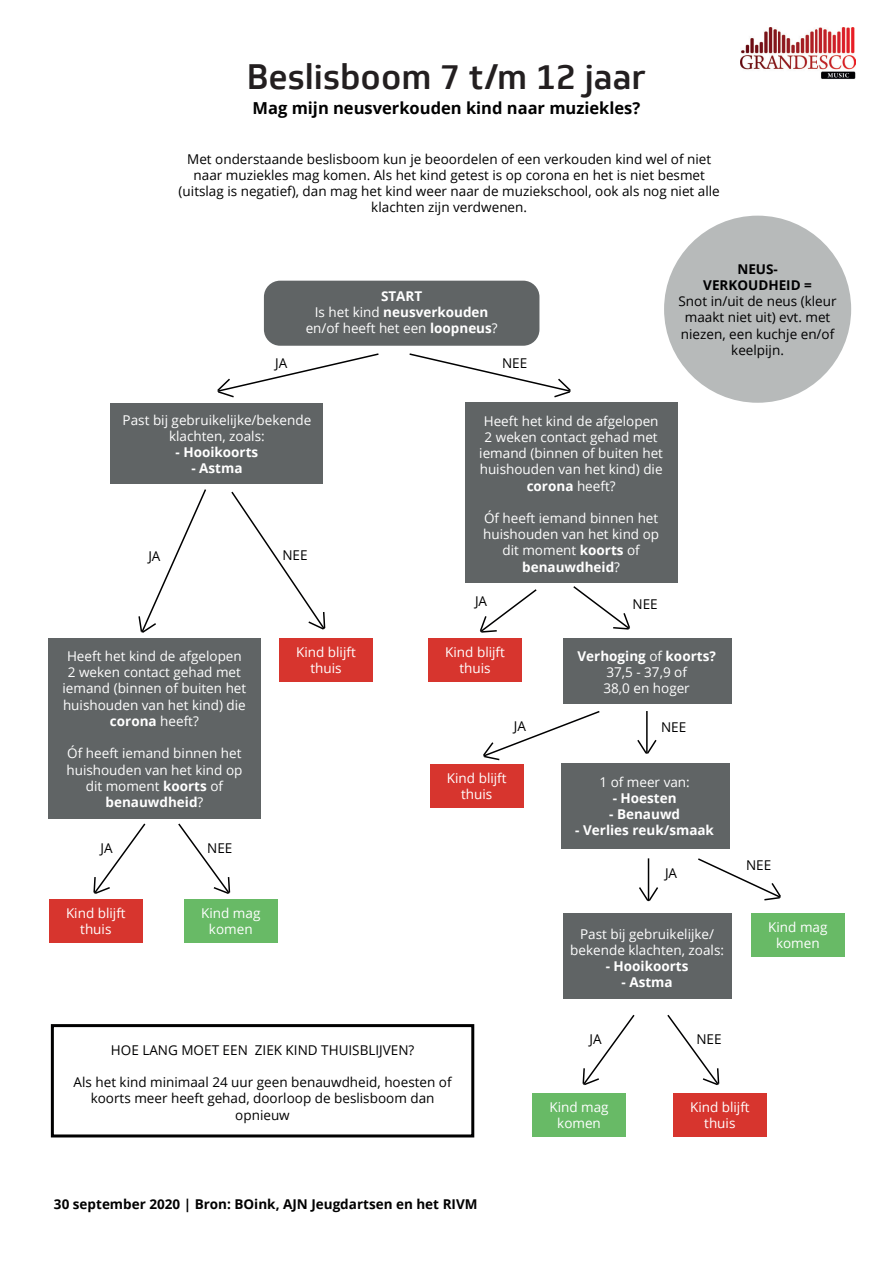
<style>
.page{position:relative;width:893px;height:1263px;background:#fff}
.page>*{position:absolute;margin:0;border:0;box-sizing:border-box;transform-origin:0 0}
.t1{font:500 34.5px "Soleto";color:#231f20}
.t2{font:700 16.5px "Open Sans";color:#000001}
.t3{font:13.5px/16.2px "Open Sans";color:#fff;text-align:center}
.t4{font:13.5px/16.2px "Open Sans";color:#000001;text-align:center}
.t5{font:700 13.5px/16.2px "Open Sans";color:#fff;text-align:center}
.t6{font:700 13.5px/16.2px "Open Sans";color:#000001;text-align:center}
.s1{font-weight:400}
.s2{font-weight:700}
</style>
<div class="page">
<div style="left:264px;top:281px;width:275px;height:65px;background:#606465;border-radius:16px"></div>
<div style="left:111px;top:403px;width:212px;height:80px;background:#606465"></div>
<svg style="left:217px;top:353px;width:162px;height:45px"></svg>
<svg style="left:409px;top:353px;width:162px;height:45px"></svg>
<div style="left:465px;top:403px;width:212px;height:180px;background:#606465"></div>
<div style="left:48px;top:638px;width:213px;height:180px;background:#606465"></div>
<div style="left:279px;top:638px;width:94px;height:44px;background:#d7352e"></div>
<div style="left:49px;top:899px;width:94px;height:44px;background:#d7352e"></div>
<div style="left:184px;top:899px;width:94px;height:44px;background:#68ba66"></div>
<div style="left:428px;top:638px;width:94px;height:44px;background:#d7352e"></div>
<svg style="left:138px;top:489px;width:68px;height:144px"></svg>
<svg style="left:231px;top:491px;width:95px;height:139px"></svg>
<div style="left:563px;top:638px;width:168px;height:65px;background:#606465"></div>
<svg style="left:573px;top:586px;width:57px;height:44px"></svg>
<hr style="left:646px;top:711px;width:2px;height:43px;background:#000001">
<svg style="left:637px;top:738px;width:20px;height:16px"></svg>
<div style="left:561px;top:764px;width:168px;height:85px;background:#606465"></div>
<svg style="left:93px;top:823px;width:53px;height:71px"></svg>
<svg style="left:178px;top:823px;width:53px;height:71px"></svg>
<svg style="left:483px;top:711px;width:117px;height:50px"></svg>
<div style="left:430px;top:764px;width:94px;height:44px;background:#d7352e"></div>
<svg style="left:479px;top:589px;width:58px;height:44px"></svg>
<svg style="left:698px;top:858px;width:83px;height:43px"></svg>
<div style="left:751px;top:913px;width:94px;height:43px;background:#68ba66"></div>
<hr style="left:648px;top:858px;width:1px;height:43px;background:#000001">
<svg style="left:639px;top:885px;width:19px;height:17px"></svg>
<div style="left:563px;top:913px;width:168px;height:86px;background:#606465"></div>
<div style="left:673px;top:1093px;width:94px;height:44px;background:#d7352e"></div>
<div style="left:532px;top:1093px;width:94px;height:44px;background:#68ba66"></div>
<svg style="left:582px;top:1014px;width:53px;height:72px"></svg>
<svg style="left:667px;top:1014px;width:53px;height:71px"></svg>
<div style="left:51px;top:1024px;width:423px;height:113px;border:3px solid #000001"></div>
<img style="left:740px;top:28px;width:116px;height:52px">
<div style="left:664px;top:216px;width:187px;height:187px;background:#b7baba;border-radius:50%"></div>
<h1 class="t1" style="left:247px;top:56px;width:400px">Beslisboom 7 t/m 12 jaar</h1>
<p class="t2" style="left:253px;top:96px;width:389px">Mag mijn neusverkouden kind naar muziekles?</p>
<p class="t4" style="left:179px;top:150px;width:543px">Met onderstaande beslisboom kun je beoordelen of een verkouden kind wel of niet naar muziekles mag komen. Als het kind getest is op corona en het is niet besmet (uitslag is negatief), dan mag het kind weer naar de muziekschool, ook als nog niet alle klachten zijn verdwenen.</p>
<p class="t4" style="left:275px;top:355px;width:14px">JA</p>
<p class="t5" style="left:306px;top:287px;width:194px">START<br><span class="s1">Is het kind</span> neusverkouden <span class="s1">en/of heeft het een</span> loopneus<span class="s1">?</span></p>
<p class="t4" style="left:502px;top:355px;width:27px">NEE</p>
<p class="t6" style="left:703px;top:260px;width:110px">NEUS-<br>VERKOUDHEID =</p>
<p class="t4" style="left:679px;top:293px;width:160px">Snot in/uit de neus (kleur maakt niet uit) evt. met niezen, een kuchje en/of keelpijn.</p>
<p class="t3" style="left:123px;top:411px;width:190px">Past bij gebruikelijke/bekende klachten, zoals:</p>
<p class="t5" style="left:176px;top:444px;width:84px">- Hooikoorts</p>
<p class="t5" style="left:191px;top:460px;width:53px">- Astma</p>
<p class="t4" style="left:148px;top:547px;width:14px">JA</p>
<p class="t4" style="left:282px;top:547px;width:27px">NEE</p>
<p class="t3" style="left:479px;top:412px;width:185px">Heeft het kind de afgelopen<br>2 weken contact gehad met iemand (binnen of buiten het huishouden van het kind) die <span class="s2">corona</span> heeft?</p>
<p class="t3" style="left:483px;top:510px;width:178px">Óf heeft iemand binnen het huishouden van het kind op dit moment <span class="s2">koorts</span> of <span class="s2">benauwdheid</span>?</p>
<p class="t4" style="left:475px;top:593px;width:14px">JA</p>
<p class="t4" style="left:632px;top:596px;width:27px">NEE</p>
<p class="t3" style="left:63px;top:648px;width:185px">Heeft het kind de afgelopen<br>2 weken contact gehad met iemand (binnen of buiten het huishouden van het kind) die <span class="s2">corona</span> heeft?</p>
<p class="t3" style="left:66px;top:745px;width:178px">Óf heeft iemand binnen het huishouden van het kind op dit moment <span class="s2">koorts</span> of <span class="s2">benauwdheid</span>?</p>
<p class="t4" style="left:100px;top:839px;width:14px">JA</p>
<p class="t4" style="left:207px;top:839px;width:27px">NEE</p>
<p class="t3" style="left:66px;top:905px;width:61px">Kind blijft thuis</p>
<p class="t3" style="left:201px;top:905px;width:61px">Kind mag komen</p>
<p class="t3" style="left:296px;top:643px;width:61px">Kind blijft thuis</p>
<p class="t3" style="left:445px;top:643px;width:61px">Kind blijft thuis</p>
<p class="t4" style="left:514px;top:717px;width:14px">JA</p>
<p class="t3" style="left:447px;top:770px;width:61px">Kind blijft thuis</p>
<p class="t4" style="left:111px;top:1041px;width:305px">HOE LANG MOET EEN ZIEK KIND THUISBLIJVEN?</p>
<p class="t4" style="left:74px;top:1074px;width:380px">Als het kind minimaal 24 uur geen benauwdheid, hoesten of koorts meer heeft gehad, doorloop de beslisboom dan opnieuw</p>
<p class="t3" style="left:577px;top:648px;width:140px"><span class="s2">Verhoging</span> of <span class="s2">koorts?<br></span>37,5 - 37,9 of<br>38,0 en hoger</p>
<p class="t4" style="left:661px;top:718px;width:27px">NEE</p>
<p class="t3" style="left:599px;top:773px;width:92px">1 of meer van:</p>
<p class="t5" style="left:613px;top:790px;width:65px">- Hoesten</p>
<p class="t5" style="left:609px;top:806px;width:72px">- Benauwd</p>
<p class="t5" style="left:575px;top:822px;width:140px">- Verlies reuk/smaak</p>
<p class="t4" style="left:665px;top:864px;width:14px">JA</p>
<p class="t3" style="left:570px;top:925px;width:155px">Past bij gebruikelijke/ bekende klachten, zoals:</p>
<p class="t5" style="left:606px;top:957px;width:84px">- Hooikoorts</p>
<p class="t5" style="left:622px;top:974px;width:53px">- Astma</p>
<p class="t4" style="left:590px;top:1031px;width:14px">JA</p>
<p class="t4" style="left:696px;top:1031px;width:27px">NEE</p>
<p class="t4" style="left:746px;top:857px;width:27px">NEE</p>
<p class="t3" style="left:768px;top:918px;width:61px">Kind mag komen</p>
<p class="t3" style="left:549px;top:1098px;width:61px">Kind mag komen</p>
<p class="t3" style="left:690px;top:1098px;width:61px">Kind blijft thuis</p>
<p class="t6" style="left:54px;top:1196px;width:425px">30 september 2020 | Bron: BOink, AJN Jeugdartsen en het RIVM</p>
</div>
